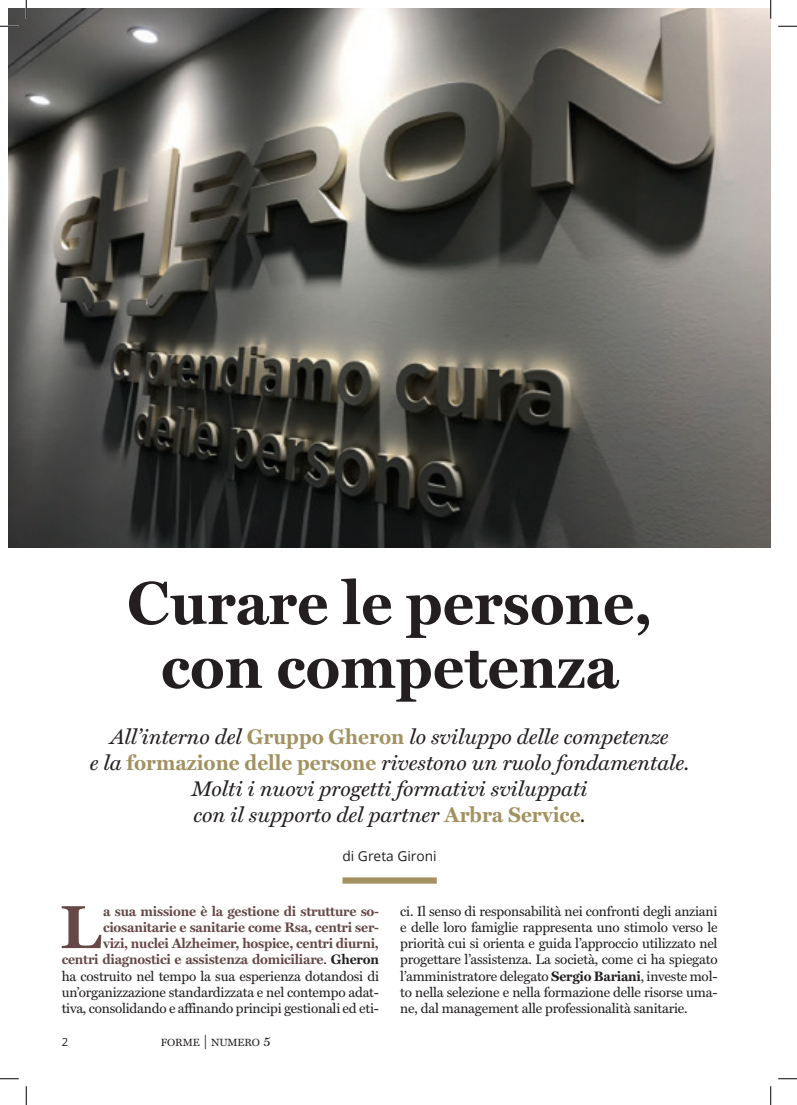
<style>
.page{position:relative;width:797px;height:1105px;background:#fff}
.page>*{position:absolute;margin:0;border:0;box-sizing:border-box;transform-origin:0 0}
.TXT_Capolettera{font:700 61.38px "Miller Text";color:#664848}
.t1{font:700 61.25px "Miller Text";color:#231f20}
.SOTTO_TIT{font:italic 21.25px "Miller Text";color:#231f20}
.TXT_Capolettera-2{font:13.75px/16.2px "Miller Text";letter-spacing:-.015em;color:#231f20;text-align:justify}
.TXT_Capolettera-3{font:700 13.75px/16.2px "Miller Text";letter-spacing:-.015em;color:#664848;text-align:right}
.FIRMA_ART{font:13.75px "Open Sans";color:#231f20}
.t2{font:11.25px "Open Sans";color:#231f20}
.t3{font:10.5px "Miller Text";letter-spacing:-.015em;color:#231f20}
.s1{font-weight:700;font-style:normal;color:#a29161}
.s2{font-weight:400;color:#231f20}
.s3{color:#231f20}
.s4{font-weight:700}
.s5{font-size:15px}
.s6{font-size:13.75px}
</style>
<div class="page">
<div style="left:342px;top:877px;width:95px;height:7px;background:#a29161"></div>
<img style="left:9px;top:9px;width:761px;height:538px">
<svg style="left:0;top:25px;width:19px;height:2px"></svg>
<svg style="left:778px;top:25px;width:19px;height:2px"></svg>
<svg style="left:0;top:1078px;width:19px;height:1px"></svg>
<svg style="left:778px;top:1078px;width:19px;height:1px"></svg>
<svg style="left:25px;top:0;width:2px;height:19px"></svg>
<svg style="left:25px;top:1086px;width:2px;height:19px"></svg>
<svg style="left:770px;top:0;width:1px;height:19px"></svg>
<svg style="left:770px;top:1086px;width:1px;height:19px"></svg>
<p class="t1" style="left:127px;top:567px;width:527px">Curare le persone,</p>
<p class="t1" style="left:161px;top:631px;width:459px">con competenza</p>
<p class="SOTTO_TIT" style="left:111px;top:724px;width:559px">All’interno del <span class="s1">Gruppo Gheron</span> lo sviluppo delle competenze</p>
<p class="SOTTO_TIT" style="left:90px;top:750px;width:601px">e la <span class="s1">formazione delle persone</span> rivestono un ruolo fondamentale.</p>
<p class="SOTTO_TIT" style="left:192px;top:776px;width:397px">Molti i nuovi progetti formativi sviluppati</p>
<p class="SOTTO_TIT" style="left:193px;top:802px;width:394px">con il supporto del partner <span class="s1">Arbra Service</span>.</p>
<p class="FIRMA_ART" style="left:342px;top:847px;width:96px">di Greta Gironi</p>
<p class="TXT_Capolettera-3" style="left:62px;top:903px;width:319px">a sua missione è la gestione di strutture so&shy;ciosanitarie e sanitarie come Rsa, centri ser-<br>vizi, nuclei Alzheimer, hospice, centri diurni,<br>centri diagnostici e assistenza domiciliare<span class="s2">.</span> <span class="s3">Gheron </span><span class="s2">ha costruito nel tempo la sua esperienza dotandosi di un’organizzazione standardizzata e nel contempo adat&shy;tiva, consolidando e affinando principi gestionali ed eti-</span></p>
<p class="TXT_Capolettera-2" style="left:400px;top:903px;width:319px">ci. Il senso di responsabilità nei confronti degli anziani e delle loro famiglie rappresenta uno stimolo verso le priorità cui si orienta e guida l’approccio utilizzato nel progettare l’assistenza. La società, come ci ha spiegato l’amministratore delegato <span class="s4">Sergio Bariani</span>, investe mol&shy;to nella selezione e nella formazione delle risorse uma&shy;ne, dal management alle professionalità sanitarie.</p>
<p class="TXT_Capolettera" style="left:60px;top:891px;width:42px">L</p>
<p class="t2" style="left:62px;top:1035px;width:8px">2</p>
<p class="t3" style="left:161px;top:1036px;width:111px">FORME <span class="s5">|</span> NUMERO <span class="s6">5</span></p>
</div>
